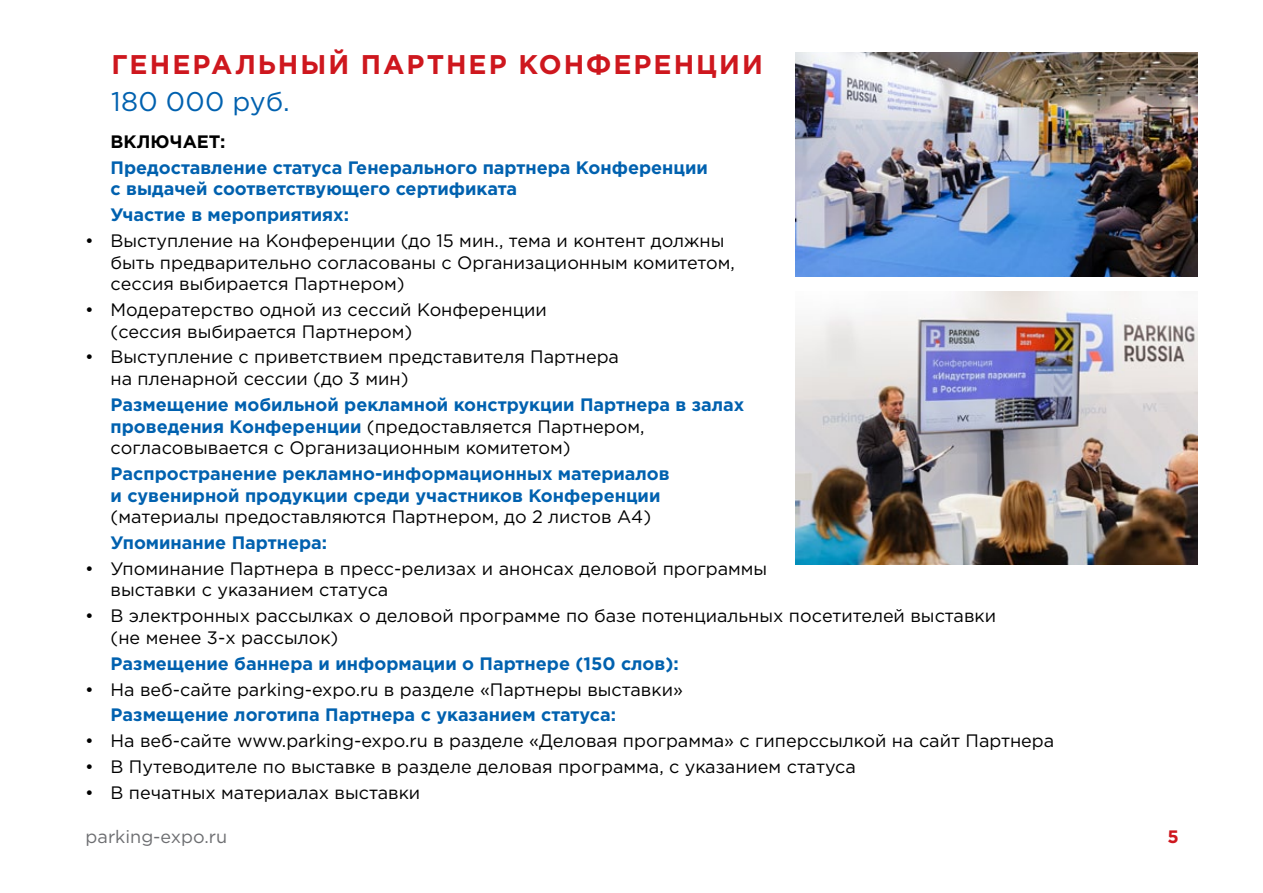
<style>
.page{position:relative;width:1263px;height:893px;background:#fff}
.page>*{position:absolute;margin:0;border:0;box-sizing:border-box;transform-origin:0 0}
.t1{font:700 27px "Gotham Pro";color:#ce171e}
.t2{font:27px "Gotham Pro";letter-spacing:.01em;color:#0061af}
.t3{font:18px/21.6px "Gotham Pro";color:#000}
.t4{font:700 18px/21.6px "Gotham Pro";color:#0061af}
.t5{font:18px "Gotham Pro";color:#6d6e71}
.t6{font:700 18px "Gotham Pro";color:#000}
.t7{font:700 18px "Gotham Pro";color:#ce171e}
.s1{font-weight:400;color:#000}
</style>
<div class="page">
<img style="left:796px;top:53px;width:401px;height:223px">
<img style="left:796px;top:291px;width:401px;height:273px">
<h1 class="t1" style="left:112px;top:49px;width:653px">Генеральный партнер Конференции</h1>
<h1 class="t2" style="left:111px;top:86px;width:180px">180 000 руб.</h1>
<p class="t6" style="left:111px;top:131px;width:86px">ВКЛ ЮЧАЕТ</p>
<p class="t6" style="left:220px;top:131px;width:7px">:</p>
<p class="t4" style="left:111px;top:156px;width:599px;text-indent:-26px">П редоставление статуса Генерального партнера Конференции с выдачей соответствующего сертификата</p>
<p class="t4" style="left:85px;top:203px;width:265px">Участие в мероприятиях:</p>
<p class="t3" style="left:111px;top:230px;width:626px;text-indent:-26px">• Выступление на Конференции (до 15 мин., тема и контент должны быть предварительно согласованы с Организационным комитетом, сессия выбирается Партнером)</p>
<p class="t3" style="left:111px;top:299px;width:438px;text-indent:-26px">• Модератерство одной из сессий Конференции (сессия выбирается Партнером)</p>
<p class="t3" style="left:111px;top:346px;width:510px;text-indent:-26px">• Выступление с приветствием представителя Партнера на пленарной сессии (до 3 мин)</p>
<p class="t4" style="left:111px;top:393px;width:635px">Размещение мобильной рекламной конструкции Партнера в залах проведения Конференции <span class="s1">(предоставляется Партнером, согласовывается с Организационным комитетом)</span></p>
<p class="t4" style="left:111px;top:462px;width:561px">Распространение рекламно-информационных материалов и сувенирной продукции среди участников Конференции</p>
<p class="t3" style="left:111px;top:506px;width:542px">(материалы предоставляются Партнером, до 2 листов А4)</p>
<p class="t4" style="left:85px;top:531px;width:244px">Упоминание Партнера:</p>
<p class="t3" style="left:111px;top:558px;width:658px;text-indent:-26px">• Упоминание Партнера в пресс-релизах и анонсах деловой программы выставки с указанием статуса</p>
<p class="t3" style="left:111px;top:605px;width:887px;text-indent:-26px">• В электронных рассылках о деловой программе по базе потенциальных посетителей выставки (не менее 3-х рассылок)</p>
<p class="t4" style="left:111px;top:652px;width:570px">Размещение баннера и информации о Партнере (150 слов):</p>
<p class="t3" style="left:85px;top:678px;width:599px">• На веб-сайте parking-expo.ru в разделе «Партнеры выставки»</p>
<p class="t4" style="left:111px;top:704px;width:507px">Размещение логотипа Партнера с указанием статуса:</p>
<p class="t3" style="left:85px;top:730px;width:971px">• На веб-сайте www.parking-expo.ru в разделе «Деловая программа» с гиперссылкой на сайт Партнера</p>
<p class="t3" style="left:85px;top:756px;width:772px">• В Путеводителе по выставке в разделе деловая программа, с указанием статуса</p>
<p class="t3" style="left:85px;top:782px;width:337px">• В печатных материалах выставки</p>
<p class="t5" style="left:86px;top:827px;width:143px">parking-expo.ru</p>
<p class="t7" style="left:1168px;top:827px;width:13px">5</p>
</div>
